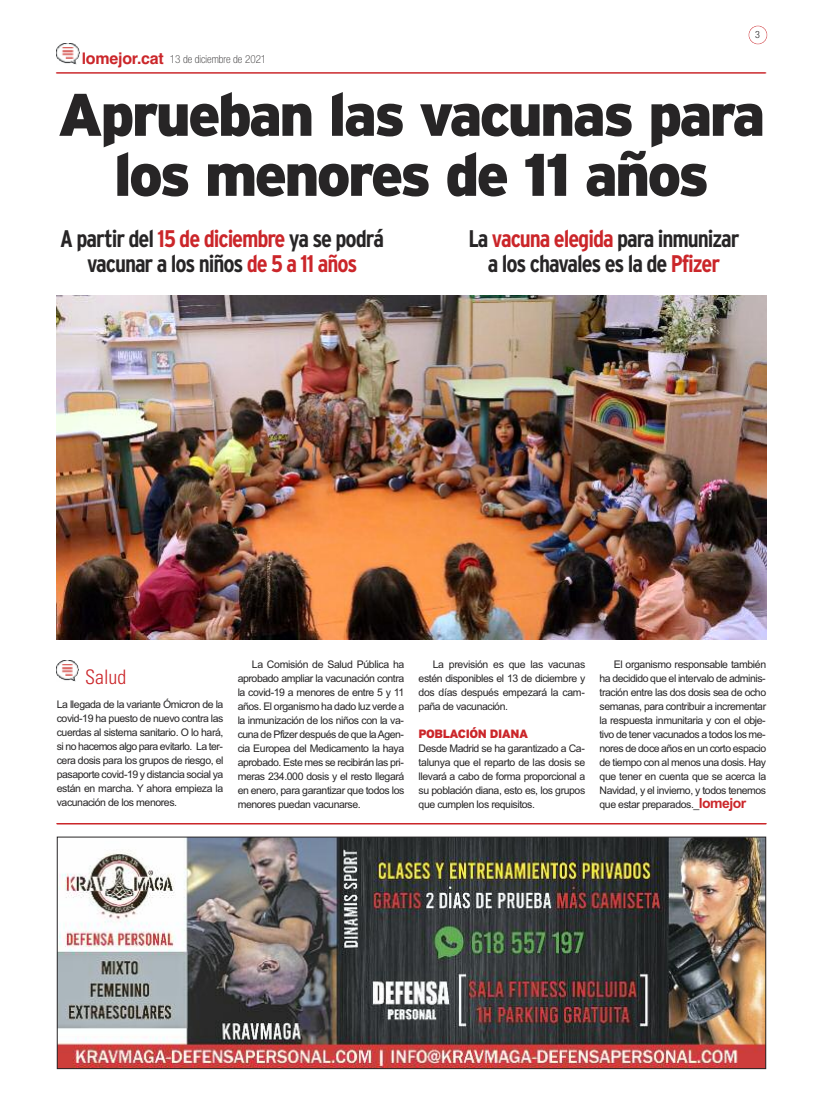
<style>
.page{position:relative;width:823px;height:1106px;background:#fff}
.page>*{position:absolute;margin:0;border:0;box-sizing:border-box;transform-origin:0 0}
.t1{font:900 60px/60px "Interstate";letter-spacing:-.05em;color:#272526;text-align:center}
.t2{font:700 condensed 24px/25px "Interstate";letter-spacing:-.045em;color:#272526;text-align:center}
.t3{font:300 condensed 20px "Univers LT Std";color:#cb262a}
.t4{font:900 12px "Interstate";letter-spacing:-.04em;color:#cb262a}
.t5{font:100 condensed 11px "Helvetica Neue LT Std";color:#272526}
.t6{font:10.5px/14px "Arial";letter-spacing:-.04em;color:#272526;text-align:justify}
.t7{font:300 condensed 10px "Helvetica Neue LT Std";color:#272526}
.s1{font-family:"Helvetica";font-weight:700;font-stretch:normal;font-size:16px;color:#cb262a}
.s2{color:#cb262a}
.s3{font-weight:700;font-size:14px;color:#cb262a}
</style>
<div class="page">
<img style="left:57px;top:44px;width:22px;height:21px">
<div style="left:748px;top:26px;width:18px;height:18px;border:1px solid #cb262a;border-radius:50%"></div>
<hr style="left:56px;top:72px;width:709px;height:1px;background:#cb262a">
<img style="left:59px;top:838px;width:704px;height:229px">
<div style="left:57px;top:836px;width:708px;height:233px;border:1px solid #272526"></div>
<hr style="left:57px;top:823px;width:708px;height:1px;background:#cb262a">
<img style="left:57px;top:295px;width:708px;height:344px">
<img style="left:57px;top:661px;width:22px;height:20px">
<p class="t5" style="left:82px;top:56px;width:186px"><span class="s1">lomejor.cat</span> 13 de diciembre de 2021</p>
<p class="t7" style="left:754px;top:31px;width:6px">3</p>
<h1 class="t1" style="left:57px;top:85px;width:709px">Aprueban las vacunas para los menores de 11 años</h1>
<h2 class="t2" style="left:60px;top:226px;width:325px">A partir del <span class="s2">15 de diciembre</span> ya se podrá vacunar a los niños <span class="s2">de 5 a 11 años</span></h2>
<h2 class="t2" style="left:468px;top:226px;width:272px">La <span class="s2">vacuna elegida</span> para inmunizar a los chavales es la de <span class="s2">Pfizer</span></h2>
<h3 class="t3" style="left:85px;top:669px;width:43px">Salud</h3>
<p class="t6" style="left:57px;top:697px;width:168px">La llegada de la variante Ómicron de la covid-19 ha puesto de nuevo contra las cuerdas al sistema sanitario. O lo hará, si no hacemos algo para evitarlo. La ter&shy;cera dosis para los grupos de riesgo, el pasaporte covid-19 y distancia social ya están en marcha. Y ahora empieza la vacunación de los menores.</p>
<p class="t6" style="left:237px;top:657px;width:168px;text-indent:14px">La Comisión de Salud Pública ha aprobado ampliar la vacunación contra la covid-19 a menores de entre 5 y 11 años. El organismo ha dado luz verde a la inmunización de los niños con la va&shy;cuna de Pfizer después de que laAgen&shy;cia Europea del Medicamento la haya aprobado. Este mes se recibirán las pri&shy;meras 234.000 dosis y el resto llegará en enero, para garantizar que todos los menores puedan vacunarse.</p>
<p class="t6" style="left:418px;top:657px;width:168px;text-indent:14px">La previsión es que las vacunas estén disponibles el 13 de diciembre y dos días después empezará la cam&shy;paña de vacunación.</p>
<p class="t4" style="left:418px;top:727px;width:111px">POBLACIÓN DIANA</p>
<p class="t6" style="left:418px;top:741px;width:168px">Desde Madrid se ha garantizado a Ca&shy;talunya que el reparto de las dosis se llevará a cabo de forma proporcional a su población diana, esto es, los grupos que cumplen los requisitos.</p>
<p class="t6" style="left:599px;top:657px;width:168px;text-indent:14px">El organismo responsable también ha decidido que el intervalo de adminis&shy;tración entre las dos dosis sea de ocho semanas, para contribuir a incrementar la respuesta inmunitaria y con el obje&shy;tivo de tener vacunados a todos los me&shy;nores de doce años en un corto espacio de tiempo con al menos una dosis. Hay que tener en cuenta que se acerca la Navidad, y el invierno, y todos tenemos que estar preparados._<span class="s3">lomejor</span></p>
</div>
